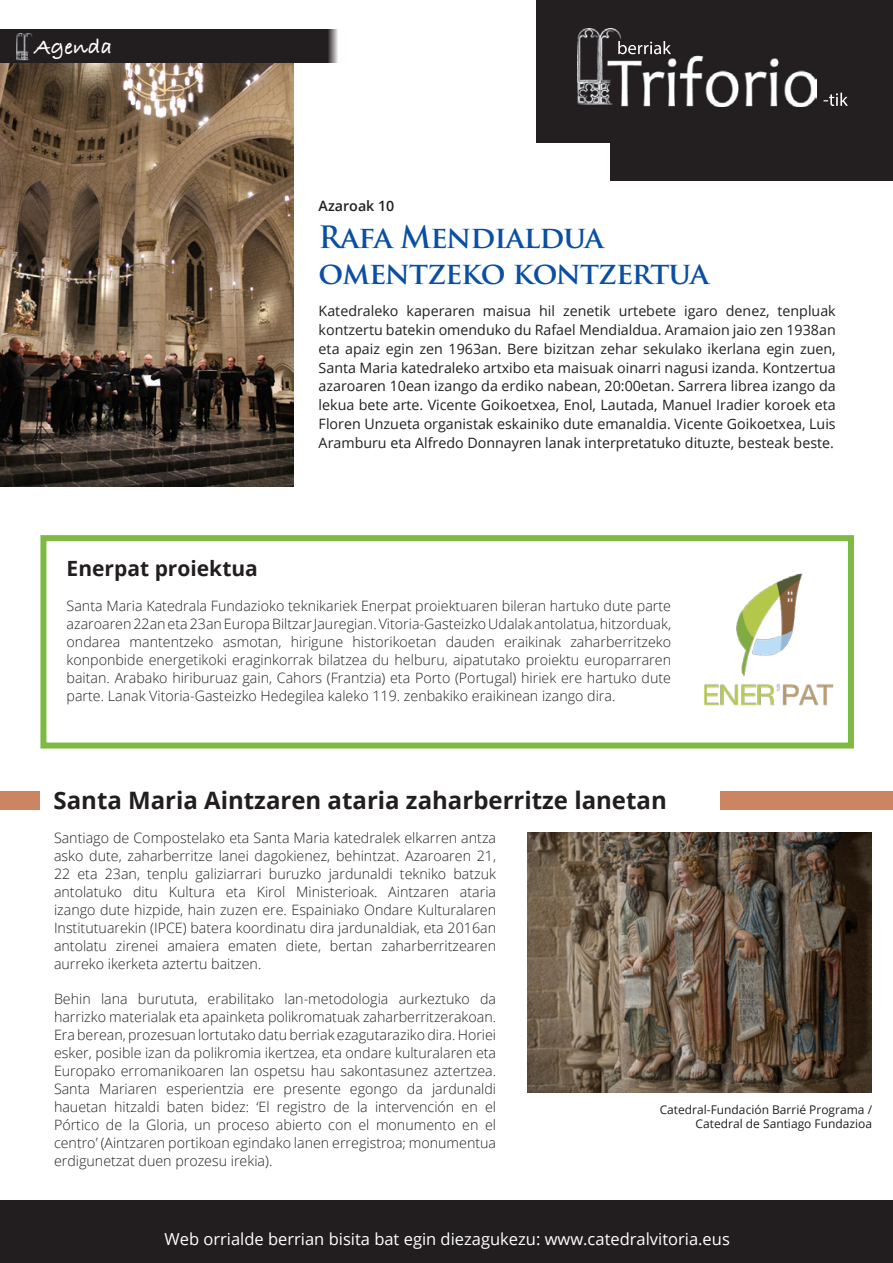
<style>
.page{position:relative;width:893px;height:1263px;background:#fff}
.page>*{position:absolute;margin:0;border:0;box-sizing:border-box;transform-origin:0 0}
.t1{font:700 30px "Trajan Pro";letter-spacing:-.03em;color:#0a4fa2}
.t2{font:700 24px "Open Sans";color:#221e1f}
.t3{font:700 22.5px "Bradley Hand ITC";color:#fff}
.t4{font:700 21px "Open Sans";color:#221e1f}
.t5{font:16.5px "Open Sans";color:#fff}
.t6{font:300 14.25px/18px "Open Sans";color:#231f20;text-align:justify}
.t7{font:14.25px/18.8px "Open Sans";color:#231f20;text-align:justify}
.t8{font:600 14.25px "Open Sans";color:#231f20}
.t9{font:12px "Open Sans";color:#231f20}
</style>
<div class="page">
<img style="left:0;top:62px;width:293px;height:425px">
<div style="left:40px;top:535px;width:814px;height:213px;border:6px solid #7dba42"></div>
<div style="left:536px;top:0;width:357px;height:142px;background:#231f20"></div>
<div style="left:610px;top:136px;width:283px;height:45px;background:#231f20"></div>
<div style="left:0;top:1200px;width:893px;height:63px;background:#221e1f"></div>
<div style="left:0;top:29px;width:310px;height:33px;background:#221e1f"></div>
<div style="left:309px;top:29px;width:38px;height:33px;background:#221e1f"></div>
<img style="left:17px;top:33px;width:16px;height:27px">
<img style="left:527px;top:832px;width:345px;height:261px">
<div style="left:0;top:791px;width:40px;height:19px;background:#cb8562"></div>
<div style="left:720px;top:791px;width:173px;height:19px;background:#cb8562"></div>
<img style="left:692px;top:535px;width:152px;height:171px">
<svg style="left:823px;top:93px;width:25px;height:13px"></svg>
<img style="left:746px;top:58px;width:71px;height:48px">
<svg style="left:317px;top:28px;width:429px;height:115px"></svg>
<p class="t3" style="left:35px;top:34px;width:79px">Agenda</p>
<p class="t4" style="left:67px;top:554px;width:193px">Enerpat proiektua</p>
<p class="t8" style="left:319px;top:196px;width:77px">Azaroak 10</p>
<p class="t1" style="left:319px;top:218px;width:287px">Rafa Mendialdua</p>
<p class="t1" style="left:319px;top:254px;width:392px">omentzeko kontzertua</p>
<p class="t7" style="left:319px;top:301px;width:519px">Katedraleko kaperaren maisua hil zenetik urtebete igaro denez, tenpluak kontzertu batekin omenduko du Rafael Mendialdua. Aramaion jaio zen 1938an eta apaiz egin zen 1963an. Bere bizitzan zehar sekulako ikerlana egin zuen, Santa Maria katedraleko artxibo eta maisuak oinarri nagusi izanda. Kontzertua azaroaren 10ean izango da erdiko nabean, 20:00etan. Sarrera librea izango da lekua bete arte. Vicente Goikoetxea, Enol, Lautada, Manuel Iradier koroek eta Floren Unzueta organistak eskainiko dute emanaldia. Vicente Goikoetxea, Luis Aramburu eta Alfredo Donnayren lanak interpretatuko dituzte, besteak beste.</p>
<p class="t6" style="left:67px;top:596px;width:606px">Santa Maria Katedrala Fundazioko teknikariek Enerpat proiektuaren bileran hartuko dute parte azaroaren 22an eta 23an Europa Biltzar Jauregian. Vitoria-Gasteizko Udalak antolatua, hitzorduak, ondarea mantentzeko asmotan, hirigune historikoetan dauden eraikinak zaharberritzeko konponbide energetikoki eraginkorrak bilatzea du helburu, aipatutako proiektu europarraren baitan. Arabako hiriburuaz gain, Cahors (Frantzia) eta Porto (Portugal) hiriek ere hartuko dute parte. Lanak Vitoria-Gasteizko Hedegilea kaleko 119. zenbakiko eraikinean izango dira.</p>
<p class="t2" style="left:54px;top:784px;width:615px">Santa Maria Aintzaren ataria zaharberritze lanetan</p>
<p class="t6" style="left:54px;top:829px;width:444px">Santiago de Compostelako eta Santa Maria katedralek elkarren antza asko dute, zaharberritze lanei dagokienez, behintzat. Azaroaren 21, 22 eta 23an, tenplu galiziarrari buruzko jardunaldi tekniko batzuk antolatuko ditu Kultura eta Kirol Ministerioak. Aintzaren ataria izango dute hizpide, hain zuzen ere. Espainiako Ondare Kulturalaren Institutuarekin (IPCE) batera koordinatu dira jardunaldiak, eta 2016an antolatu zirenei amaiera ematen diete, bertan zaharberritzearen aurreko ikerketa aztertu baitzen.</p>
<p class="t6" style="left:54px;top:990px;width:444px">Behin lana burututa, erabilitako lan-metodologia aurkeztuko da harrizko materialak eta apainketa polikromatuak zaharberritzerakoan.<br>Era berean, prozesuan lortutako datu berriak ezagutaraziko dira. Horiei esker, posible izan da polikromia ikertzea, eta ondare kulturalaren eta Europako erromanikoaren lan ospetsu hau sakontasunez aztertzea.<br>Santa Mariaren esperientzia ere presente egongo da jardunaldi hauetan hitzaldi baten bidez: ‘El registro de la intervención en el Pórtico de la Gloria, un proceso abierto con el monumento en el centro’ (Aintzaren portikoan egindako lanen erregistroa; monumentua erdigunetzat duen prozesu irekia).</p>
<p class="t9" style="left:660px;top:1101px;width:214px">Catedral-Fundación Barrié Programa /</p>
<p class="t9" style="left:696px;top:1116px;width:178px">Catedral de Santiago Fundazioa</p>
<p class="t5" style="left:165px;top:1228px;width:567px">Web orrialde berrian bisita bat egin diezagukezu: www.catedralvitoria.eus</p>
</div>
